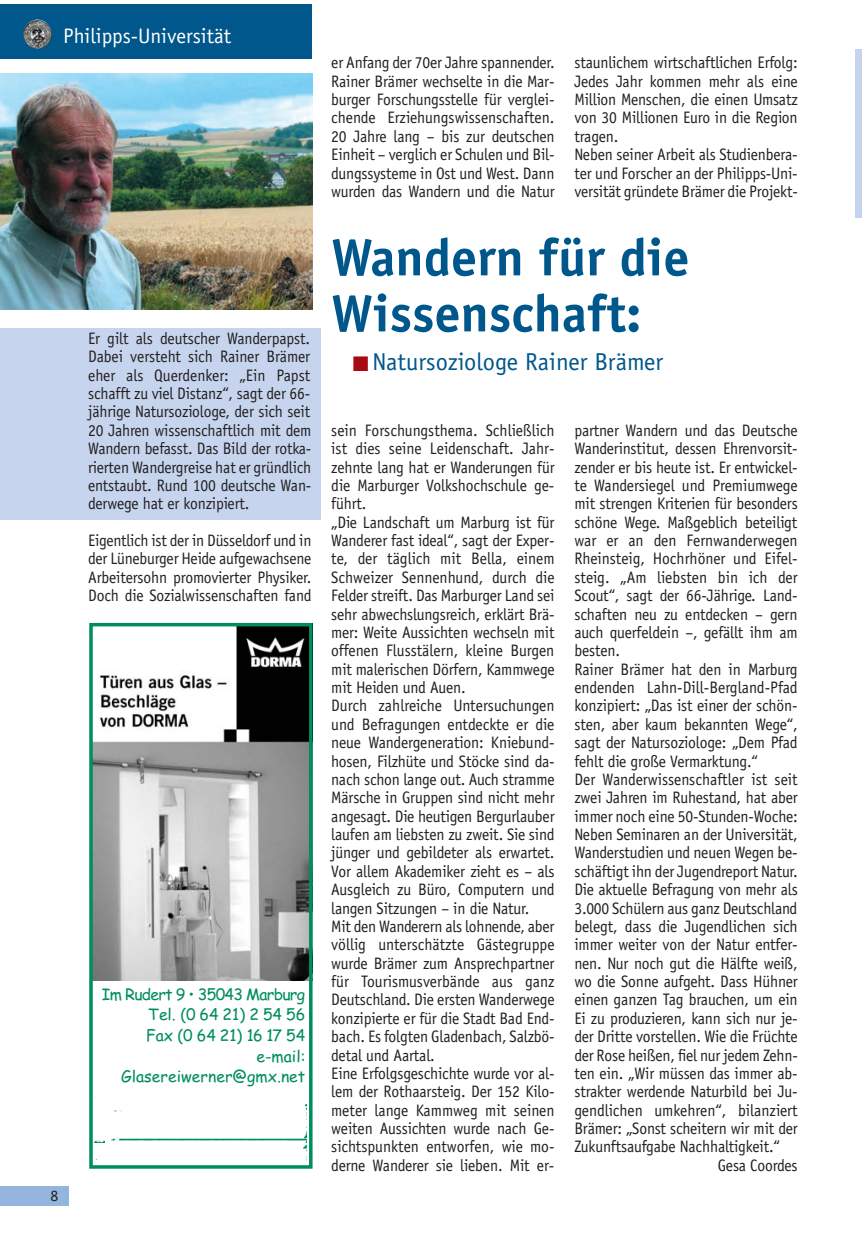
<style>
.page{position:relative;width:863px;height:1234px;background:#fff}
.page>*{position:absolute;margin:0;border:0;box-sizing:border-box;transform-origin:0 0}
.t1{font:700 52.5px/56px "Officina Sans";color:#00578b}
.t2{font:24.5px "Officina Sans";color:#00578b}
.t3{font:21px "Officina Sans";color:#fff}
.t4{font:16.62px/18.4px "Officina Sans";letter-spacing:-.01em;color:#231f20;text-align:justify;scale:.94 1}
.t5{font:15.75px/20.7px "Comic Sans MS";color:#008d60;text-align:right}
.t6{font:15.75px "Officina Sans";color:#231f20}
.s1{color:#a70b12}
</style>
<div class="page">
<div style="left:855px;top:50px;width:6px;height:168px;background:#c6d5ed"></div>
<div style="left:0;top:328px;width:320px;height:191px;background:#c6d5ed"></div>
<div style="left:0;top:1186px;width:68px;height:20px;background:#95b5de"></div>
<img style="left:0;top:74px;width:312px;height:235px">
<div style="left:0;top:4px;width:311px;height:54px;background:#00578b"></div>
<img style="left:23px;top:19px;width:29px;height:30px">
<img style="left:94px;top:628px;width:213px;height:352px">
<img style="left:95px;top:1097px;width:211px;height:63px">
<div style="left:89px;top:623px;width:223px;height:545px;border:4px solid #008d60"></div>
<p class="t3" style="left:63px;top:28px;width:170px">Philipps-Universität</p>
<p class="t4" style="left:88px;top:330px;width:239px">Er gilt als deutscher Wanderpapst.<br>Dabei versteht sich Rainer Brämer eher als Querdenker: „Ein Papst schafft zu viel Distanz“, sagt der 66- jährige Natursoziologe, der sich seit 20 Jahren wissenschaftlich mit dem Wandern befasst. Das Bild der rotka&shy;rierten Wandergreise hat er gründlich entstaubt. Rund 100 deutsche Wan&shy;derwege hat er konzipiert.</p>
<p class="t4" style="left:88px;top:533px;width:239px">Eigentlich ist der in Düsseldorf und in der Lüneburger Heide aufgewachsene Arbeitersohn promovierter Physiker.<br>Doch die Sozialwissenschaften fand</p>
<p class="t6" style="left:50px;top:1189px;width:9px">8</p>
<p class="t5" style="left:102px;top:985px;width:205px">Im Rudert 9 • 35043 Marburg<br>Tel. (0 64 21) 2 54 56<br>Fax (0 64 21) 16 17 54 e-mail:<br>Glasereiwerner@gmx.net</p>
<p class="t4" style="left:331px;top:55px;width:239px">er Anfang der 70er Jahre spannender.<br>Rainer Brämer wechselte in die Mar&shy;burger Forschungsstelle für verglei&shy;chende Erziehungswissenschaften.<br>20 Jahre lang – bis zur deutschen Einheit – verglich er Schulen und Bil&shy;dungssysteme in Ost und West. Dann wurden das Wandern und die Natur</p>
<p class="t4" style="left:574px;top:55px;width:239px;text-align:left">staunlichem wirtschaftlichen Erfolg:<br>Jedes Jahr kommen mehr als eine<br>Million Menschen, die einen Umsatz von 30 Millionen Euro in die Region tragen.<br>Neben seiner Arbeit als Studienbera&shy;ter und Forscher an der Philipps-Uni&shy;versität gründete Brämer die Projekt-</p>
<h1 class="t1" style="left:331px;top:234px;width:360px">Wandern für die<br>Wissenschaft:</h1>
<h2 class="t2" style="left:353px;top:352px;width:312px"><span class="s1">■</span> Natursoziologe Rainer Brämer</h2>
<p class="t4" style="left:331px;top:422px;width:239px;text-align:left">sein Forschungsthema. Schließlich ist dies seine Leidenschaft. Jahr&shy;zehnte lang hat er Wanderungen für die Marburger Volkshochschule ge&shy;führt.<br>„Die Landschaft um Marburg ist für Wanderer fast ideal“, sagt der Exper&shy;te, der täglich mit Bella, einem Schweizer Sennenhund, durch die Felder streift. Das Marburger Land sei sehr abwechslungsreich, erklärt Brä&shy;mer: Weite Aussichten wechseln mit offenen Flusstälern, kleine Burgen mit malerischen Dörfern, Kammwege mit Heiden und Auen.<br>Durch zahlreiche Untersuchungen und Befragungen entdeckte er die neue Wandergeneration: Kniebund&shy;hosen, Filzhüte und Stöcke sind da&shy;nach schon lange out. Auch stramme Märsche in Gruppen sind nicht mehr angesagt. Die heutigen Bergurlauber laufen am liebsten zu zweit. Sie sind jünger und gebildeter als erwartet.<br>Vor allem Akademiker zieht es – als Ausgleich zu Büro, Computern und langen Sitzungen – in die Natur.<br>Mit den Wanderern als lohnende, aber völlig unterschätzte Gästegruppe wurde Brämer zum Ansprechpartner für Tourismusverbände aus ganz Deutschland. Die ersten Wanderwege konzipierte er für die Stadt Bad End&shy;bach. Es folgten Gladenbach, Salzbö&shy;detal und Aartal.<br>Eine Erfolgsgeschichte wurde vor al&shy;lem der Rothaarsteig. Der 152 Kilo&shy;meter lange Kammweg mit seinen weiten Aussichten wurde nach Ge&shy;sichtspunkten entworfen, wie mo&shy;derne Wanderer sie lieben. Mit er-</p>
<p class="t4" style="left:574px;top:422px;width:239px">partner Wandern und das Deutsche</p>
<p class="t4" style="left:574px;top:441px;width:239px">Wanderinstitut, dessen Ehrenvorsit-</p>
<p class="t4" style="left:574px;top:459px;width:239px">zender er bis heute ist. Er entwickel-</p>
<p class="t4" style="left:574px;top:477px;width:239px">te Wandersiegel und Premiumwege</p>
<p class="t4" style="left:574px;top:496px;width:239px">mit strengen Kriterien für besonders</p>
<p class="t4" style="left:574px;top:514px;width:239px">schöne Wege. Maßgeblich beteiligt</p>
<p class="t4" style="left:574px;top:533px;width:239px">war er an den Fernwanderwegen</p>
<p class="t4" style="left:574px;top:551px;width:239px">Rheinsteig, Hochrhöner und Eifel-</p>
<p class="t4" style="left:574px;top:569px;width:239px">steig. „Am liebsten bin ich der</p>
<p class="t4" style="left:574px;top:588px;width:239px">Scout“, sagt der 66-Jährige. Land-</p>
<p class="t4" style="left:574px;top:606px;width:239px">schaften neu zu entdecken – gern</p>
<p class="t4" style="left:574px;top:624px;width:239px">auch querfeldein –, gefällt ihm am</p>
<p class="t4" style="left:574px;top:643px;width:50px">besten.</p>
<p class="t4" style="left:574px;top:661px;width:239px">Rainer Brämer hat den in Marburg</p>
<p class="t4" style="left:574px;top:679px;width:239px">endenden Lahn-Dill-Bergland-Pfad</p>
<p class="t4" style="left:574px;top:698px;width:239px">konzipiert: „Das ist einer der schön-</p>
<p class="t4" style="left:574px;top:716px;width:239px">sten, aber kaum bekannten Wege“,</p>
<p class="t4" style="left:574px;top:735px;width:239px">sagt der Natursoziologe: „Dem Pfad</p>
<p class="t4" style="left:574px;top:753px;width:197px">fehlt die große Vermarktung.“</p>
<p class="t4" style="left:574px;top:771px;width:239px">Der Wanderwissenschaftler ist seit</p>
<p class="t4" style="left:574px;top:790px;width:239px">zwei Jahren im Ruhestand, hat aber</p>
<p class="t4" style="left:574px;top:808px;width:239px">immer noch eine 50-Stunden-Woche:</p>
<p class="t4" style="left:574px;top:826px;width:239px">Neben Seminaren an der Universität,</p>
<p class="t4" style="left:574px;top:845px;width:239px">Wanderstudien und neuen Wegen be-</p>
<p class="t4" style="left:574px;top:863px;width:239px">schäftigt ihn der Jugendreport Natur.</p>
<p class="t4" style="left:574px;top:882px;width:239px">Die aktuelle Befragung von mehr als</p>
<p class="t4" style="left:574px;top:900px;width:239px">3.000 Schülern aus ganz Deutschland</p>
<p class="t4" style="left:574px;top:918px;width:239px">belegt, dass die Jugendlichen sich</p>
<p class="t4" style="left:574px;top:937px;width:239px">immer weiter von der Natur entfer-</p>
<p class="t4" style="left:574px;top:955px;width:239px">nen. Nur noch gut die Hälfte weiß,</p>
<p class="t4" style="left:574px;top:973px;width:239px">wo die Sonne aufgeht. Dass Hühner</p>
<p class="t4" style="left:574px;top:992px;width:239px">einen ganzen Tag brauchen, um ein</p>
<p class="t4" style="left:574px;top:1010px;width:239px">Ei zu produzieren, kann sich nur je-</p>
<p class="t4" style="left:574px;top:1029px;width:239px">der Dritte vorstellen. Wie die Früchte</p>
<p class="t4" style="left:574px;top:1047px;width:239px">der Rose heißen, fiel nur jedem Zehn-</p>
<p class="t4" style="left:574px;top:1065px;width:239px">ten ein. „Wir müssen das immer ab-</p>
<p class="t4" style="left:574px;top:1084px;width:239px">strakter werdende Naturbild bei Ju-</p>
<p class="t4" style="left:574px;top:1102px;width:239px">gendlichen umkehren“, bilanziert</p>
<p class="t4" style="left:574px;top:1120px;width:239px">Brämer: „Sonst scheitern wir mit der</p>
<p class="t4" style="left:574px;top:1139px;width:220px">Zukunftsaufgabe Nachhaltigkeit.“</p>
<p class="t4" style="left:718px;top:1157px;width:87px">Gesa Coordes</p>
</div>
